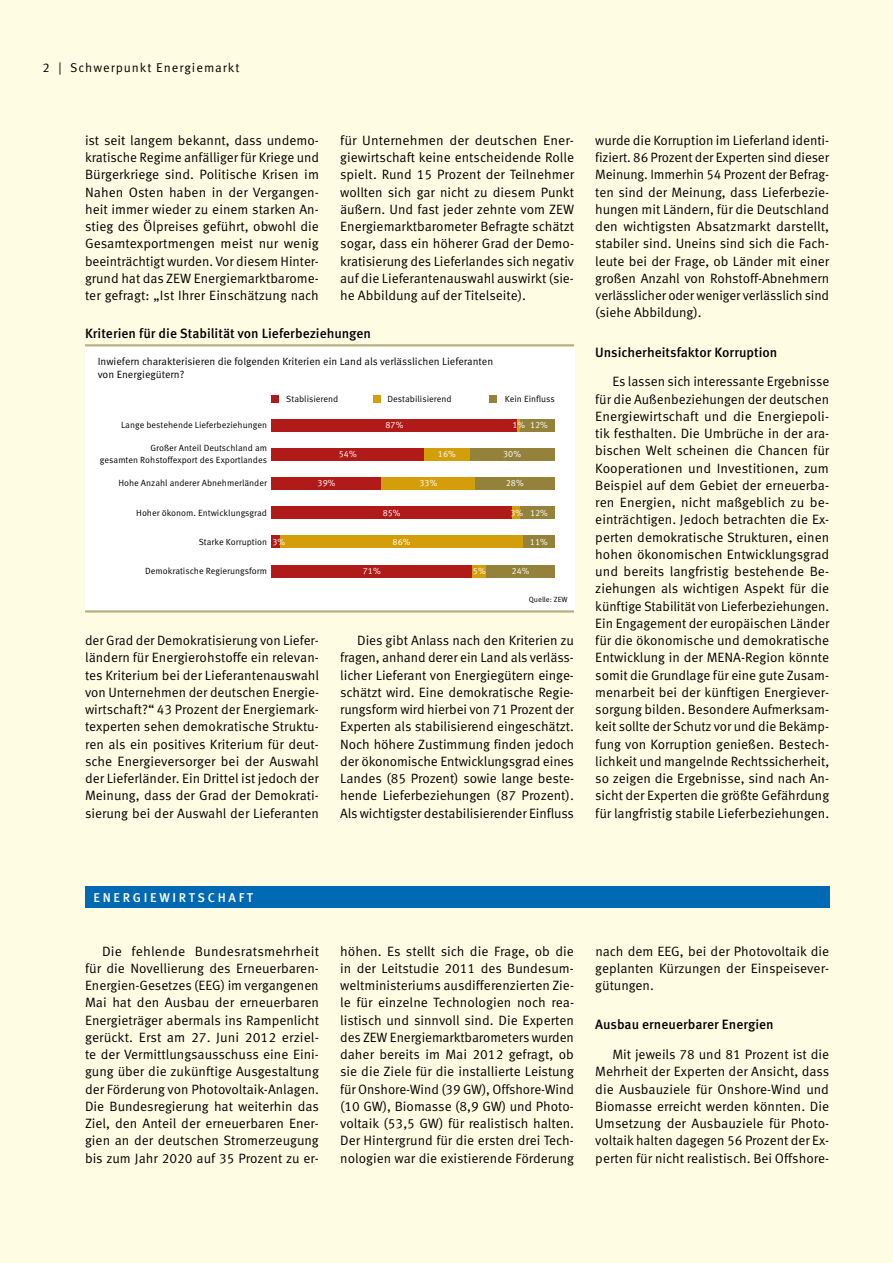
<style>
.page{position:relative;width:893px;height:1263px;background:#fffce4}
.page>*{position:absolute;margin:0;border:0;box-sizing:border-box;transform-origin:0 0}
.t1{font:13.5px/17.2px "Meta Pro";letter-spacing:-.005em;color:#000;text-align:justify}
.t2{font:500 13.5px "Meta Pro";color:#000}
.t3{font:12.75px "Meta Pro";letter-spacing:.075em;color:#000}
.t4{font:500 12.75px "Meta Pro";letter-spacing:.21em;color:#fff}
.t5{font:10.5px/12.6px "Meta Pro";color:#000}
.t6{font:9px/12.3px "Meta Pro";color:#000;text-align:right}
.t7{font:9px "Meta Pro";color:#fff}
.t8{font:7.5px "Meta Pro";color:#000}
</style>
<div class="page">
<div style="left:85px;top:887px;width:744px;height:21px;background:#0069b4"></div>
<div style="left:85px;top:347px;width:489px;height:263px;background:#fff"></div>
<div style="left:271px;top:565px;width:201px;height:12px;background:#b01b1a"></div>
<div style="left:472px;top:565px;width:15px;height:12px;background:#d39e0a"></div>
<div style="left:487px;top:565px;width:68px;height:12px;background:#94813a"></div>
<div style="left:271px;top:535px;width:9px;height:13px;background:#b01b1a"></div>
<div style="left:280px;top:535px;width:243px;height:13px;background:#d39e0a"></div>
<div style="left:523px;top:535px;width:32px;height:13px;background:#94813a"></div>
<div style="left:271px;top:506px;width:241px;height:13px;background:#b01b1a"></div>
<div style="left:512px;top:506px;width:8px;height:13px;background:#d39e0a"></div>
<div style="left:520px;top:506px;width:35px;height:13px;background:#94813a"></div>
<div style="left:271px;top:477px;width:111px;height:13px;background:#b01b1a"></div>
<div style="left:382px;top:477px;width:93px;height:13px;background:#d39e0a"></div>
<div style="left:475px;top:477px;width:80px;height:13px;background:#94813a"></div>
<div style="left:271px;top:448px;width:153px;height:12px;background:#b01b1a"></div>
<div style="left:424px;top:448px;width:46px;height:12px;background:#d39e0a"></div>
<div style="left:470px;top:448px;width:85px;height:12px;background:#94813a"></div>
<div style="left:271px;top:419px;width:247px;height:12px;background:#b01b1a"></div>
<svg style="left:518px;top:419px;width:2px;height:12px"></svg>
<div style="left:520px;top:419px;width:35px;height:12px;background:#94813a"></div>
<div style="left:271px;top:395px;width:8px;height:8px;background:#b01b1a"></div>
<div style="left:373px;top:395px;width:7px;height:8px;background:#d39e0a"></div>
<div style="left:490px;top:395px;width:7px;height:8px;background:#94813a"></div>
<hr style="left:85px;top:344px;width:489px;height:2px;background:#bcae82">
<hr style="left:85px;top:610px;width:489px;height:3px;background:#bcae82">
<p class="t3" style="left:43px;top:60px;width:199px">2 | Schwerpunkt Energiemarkt</p>
<p class="t1" style="left:85px;top:132px;width:236px">ist seit langem bekannt, dass undemo&shy;kratische Regime anfälliger für Kriege und Bürgerkriege sind. Politische Krisen im Nahen Osten haben in der Vergangen&shy;heit immer wieder zu einem starken An&shy;stieg des Ölpreises geführt, obwohl die Gesamtexportmengen meist nur wenig beeinträchtigt wurden. Vor diesem Hinter&shy;grund hat das ZEW Energiemarktbarome&shy;ter gefragt: „Ist Ihrer Einschätzung nach</p>
<p class="t1" style="left:340px;top:132px;width:236px">für Unternehmen der deutschen Ener&shy;giewirtschaft keine entscheidende Rolle spielt. Rund 15 Prozent der Teilnehmer wollten sich gar nicht zu diesem Punkt äußern. Und fast jeder zehnte vom ZEW Energiemarktbarometer Befragte schätzt sogar, dass ein höherer Grad der Demo&shy;kratisierung des Lieferlandes sich negativ auf die Lieferantenauswahl auswirkt (sie&shy;he Abbildung auf der Titelseite).</p>
<p class="t2" style="left:85px;top:325px;width:288px">Kriterien für die Stabilität von Lieferbeziehungen</p>
<p class="t5" style="left:98px;top:355px;width:397px">Inwiefern charakterisieren die folgenden Kriterien ein Land als verlässlichen Lieferanten von Energiegütern?</p>
<p class="t6" style="left:286px;top:393px;width:54px">Stablisierend</p>
<p class="t6" style="left:388px;top:393px;width:66px">Destabilisierend</p>
<p class="t6" style="left:505px;top:393px;width:52px">Kein Einfluss</p>
<p class="t6" style="left:121px;top:419px;width:147px">Lange bestehende Lieferbeziehungen</p>
<p class="t7" style="left:385px;top:419px;width:19px">87%</p>
<p class="t7" style="left:512px;top:419px;width:37px">1% 12%</p>
<p class="t6" style="left:100px;top:442px;width:169px">Großer Anteil Deutschland am<br>gesamten Rohstoffexport des Exportlandes</p>
<p class="t7" style="left:339px;top:448px;width:19px">54%</p>
<p class="t7" style="left:438px;top:448px;width:19px">16%</p>
<p class="t7" style="left:503px;top:448px;width:19px">30%</p>
<p class="t6" style="left:118px;top:477px;width:150px">Hohe Anzahl anderer Abnehmerländer</p>
<p class="t7" style="left:318px;top:478px;width:19px">39%</p>
<p class="t7" style="left:419px;top:478px;width:19px">33%</p>
<p class="t7" style="left:506px;top:478px;width:19px">28%</p>
<p class="t6" style="left:136px;top:507px;width:132px">Hoher ökonom. Entwicklungsgrad</p>
<p class="t7" style="left:383px;top:507px;width:19px">85%</p>
<p class="t7" style="left:510px;top:507px;width:39px">3% 12%</p>
<p class="t6" style="left:199px;top:536px;width:70px">Starke Korruption</p>
<p class="t7" style="left:272px;top:536px;width:14px">3%</p>
<p class="t7" style="left:393px;top:536px;width:19px">86%</p>
<p class="t7" style="left:530px;top:536px;width:19px">11%</p>
<p class="t6" style="left:145px;top:565px;width:123px">Demokratische Regierungsform</p>
<p class="t1" style="left:85px;top:632px;width:236px">der Grad der Demokratisierung von Liefer&shy;ländern für Energierohstoffe ein relevan&shy;tes Kriterium bei der Lieferantenauswahl von Unternehmen der deutschen Energie&shy;wirtschaft?“ 43 Prozent der Energiemark&shy;texperten sehen demokratische Struktu&shy;ren als ein positives Kriterium für deut&shy;sche Energieversorger bei der Auswahl der Lieferländer. Ein Drittel ist jedoch der Meinung, dass der Grad der Demokrati&shy;sierung bei der Auswahl der Lieferanten</p>
<p class="t7" style="left:363px;top:565px;width:19px">71%</p>
<p class="t7" style="left:473px;top:565px;width:14px">5%</p>
<p class="t7" style="left:512px;top:565px;width:19px">24%</p>
<p class="t8" style="left:529px;top:595px;width:40px">Quelle: ZEW</p>
<p class="t1" style="left:340px;top:632px;width:235px;text-indent:17px">Dies gibt Anlass nach den Kriterien zu fragen, anhand derer ein Land als verläss&shy;licher Lieferant von Energiegütern einge&shy;schätzt wird. Eine demokratische Regie&shy;rungsform wird hierbei von 71 Prozent der Experten als stabilisierend eingeschätzt.<br>Noch höhere Zustimmung finden jedoch der ökonomische Entwicklungsgrad eines Landes (85 Prozent) sowie lange beste&shy;hende Lieferbeziehungen (87 Prozent).<br>Als wichtigster destabilisierender Einfluss</p>
<p class="t1" style="left:595px;top:132px;width:235px">wurde die Korruption im Lieferland identi&shy;fiziert. 86 Prozent der Experten sind dieser Meinung. Immerhin 54 Prozent der Befrag&shy;ten sind der Meinung, dass Lieferbezie&shy;hungen mit Ländern, für die Deutschland den wichtigsten Absatzmarkt darstellt, stabiler sind. Uneins sind sich die Fach&shy;leute bei der Frage, ob Länder mit einer großen Anzahl von Rohstoff-Abnehmern verlässlicher oder weniger verlässlich sind (siehe Abbildung).</p>
<p class="t2" style="left:595px;top:343px;width:184px">Unsicherheitsfaktor Korruption</p>
<p class="t1" style="left:595px;top:373px;width:236px;text-indent:17px">Es lassen sich interessante Ergebnisse für die Außenbeziehungen der deutschen Energiewirtschaft und die Energiepoli&shy;tik festhalten. Die Umbrüche in der ara&shy;bischen Welt scheinen die Chancen für Kooperationen und Investitionen, zum Beispiel auf dem Gebiet der erneuerba&shy;ren Energien, nicht maßgeblich zu be&shy;einträchtigen. Jedoch betrachten die Ex&shy;perten demokratische Strukturen, einen hohen ökonomischen Entwicklungsgrad und bereits langfristig bestehende Be&shy;ziehungen als wichtigen Aspekt für die künftige Stabilität von Lieferbeziehungen.<br>Ein Engagement der europäischen Länder für die ökonomische und demokratische Entwicklung in der MENA-Region könnte somit die Grundlage für eine gute Zusam&shy;menarbeit bei der künftigen Energiever&shy;sorgung bilden. Besondere Aufmerksam&shy;keit sollte der Schutz vor und die Bekämp&shy;fung von Korruption genießen. Bestech&shy;lichkeit und mangelnde Rechtssicherheit, so zeigen die Ergebnisse, sind nach An&shy;sicht der Experten die größte Gefährdung für langfristig stabile Lieferbeziehungen.</p>
<p class="t4" style="left:94px;top:889px;width:161px">Ene rgiew irtschaf t</p>
<p class="t1" style="left:85px;top:943px;width:236px;text-indent:17px">Die fehlende Bundesratsmehrheit für die Novellierung des Erneuerbaren-Energien-Gesetzes (EEG) im vergangenen Mai hat den Ausbau der erneuerbaren Energieträger abermals ins Rampenlicht gerückt. Erst am 27. Juni 2012 erziel&shy;te der Vermittlungsausschuss eine Eini&shy;gung über die zukünftige Ausgestaltung der Förderung von Photovoltaik-Anlagen.<br>Die Bundesregierung hat weiterhin das Ziel, den Anteil der erneuerbaren Ener&shy;gien an der deutschen Stromerzeugung bis zum Jahr 2020 auf 35 Prozent zu er-</p>
<p class="t1" style="left:340px;top:943px;width:235px">höhen. Es stellt sich die Frage, ob die in der Leitstudie 2011 des Bundesum&shy;weltministeriums ausdifferenzierten Zie&shy;le für einzelne Technologien noch rea&shy;listisch und sinnvoll sind. Die Experten des ZEW Energiemarktbarometers wurden daher bereits im Mai 2012 gefragt, ob sie die Ziele für die installierte Leistung für Onshore-Wind (39 GW), Offshore-Wind (10 GW), Biomasse (8,9 GW) und Photo&shy;voltaik (53,5 GW) für realistisch halten.<br>Der Hintergrund für die ersten drei Tech&shy;nologien war die existierende Förderung</p>
<p class="t1" style="left:595px;top:943px;width:235px">nach dem EEG, bei der Photovoltaik die geplanten Kürzungen der Einspeisever&shy;gütungen.</p>
<p class="t2" style="left:595px;top:1016px;width:180px">Ausbau erneuerbarer Energien</p>
<p class="t1" style="left:595px;top:1046px;width:235px;text-indent:17px">Mit jeweils 78 und 81 Prozent ist die Mehrheit der Experten der Ansicht, dass die Ausbauziele für Onshore-Wind und Biomasse erreicht werden könnten. Die Umsetzung der Ausbauziele für Photo&shy;voltaik halten dagegen 56 Prozent der Ex&shy;perten für nicht realistisch. Bei Offshore-</p>
</div>
